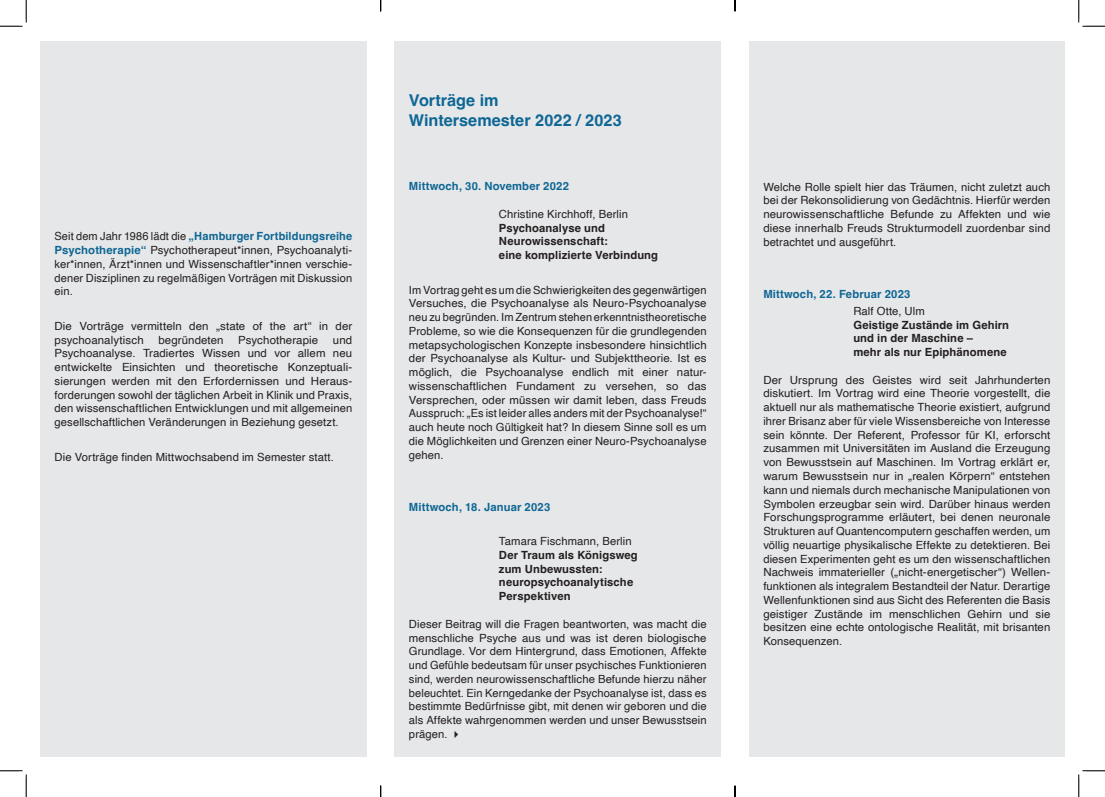
<style>
.page{position:relative;width:1105px;height:797px;background:#fff}
.page>*{position:absolute;margin:0;border:0;box-sizing:border-box;transform-origin:0 0}
.t1{font:700 16.25px/20px "Helvetica";color:#0e6794}
.t2{font:11.25px/13.8px "Helvetica";letter-spacing:.01em;color:#231f20;text-align:justify}
.t3{font:700 11.25px/13.8px "Helvetica";letter-spacing:.01em;color:#231f20}
.t4{font:700 11.25px "Helvetica";letter-spacing:.015em;color:#0e6794}
.s1{font-weight:700;color:#0e6794}
</style>
<div class="page">
<div style="left:40px;top:41px;width:326px;height:715px;background:#e6e7e9"></div>
<div style="left:395px;top:41px;width:326px;height:715px;background:#e6e7e9"></div>
<div style="left:749px;top:41px;width:315px;height:715px;background:#e6e7e9"></div>
<svg style="left:0;top:0;width:27px;height:27px"></svg>
<svg style="left:0;top:770px;width:27px;height:27px"></svg>
<svg style="left:1078px;top:0;width:27px;height:27px"></svg>
<svg style="left:1078px;top:770px;width:27px;height:27px"></svg>
<svg style="left:380px;top:785px;width:1px;height:12px"></svg>
<svg style="left:734px;top:0;width:2px;height:11px"></svg>
<svg style="left:734px;top:785px;width:2px;height:12px"></svg>
<p class="t2" style="left:55px;top:230px;width:299px">Seit dem Jahr 1986 lädt die <span class="s1">„Hamburger Fortbildungsreihe Psychotherapie“</span> Psychotherapeut*innen, Psychoanalyti&shy;ker*innen, Ärzt*innen und Wissenschaftler*innen verschie&shy;dener Disziplinen zu regelmäßigen Vorträgen mit Diskussion ein.</p>
<p class="t2" style="left:55px;top:319px;width:299px">Die Vorträge vermitteln den „state of the art“ in der psychoanalytisch</p>
<p class="t2" style="left:55px;top:333px;width:299px;text-indent:278px">und Psychoanalyse. Tradiertes Wissen und vor allem neu entwickelte Einsichten und theoretische Konzeptuali&shy;sierungen werden mit den Erfordernissen und Heraus&shy;forderungen sowohl der täglichen Arbeit in Klinik und Praxis, den wissenschaftlichen Entwicklungen und mit allgemeinen gesellschaftlichen Veränderungen in Beziehung gesetzt.</p>
<p class="t2" style="left:55px;top:450px;width:281px">Die Vorträge finden Mittwochsabend im Semester statt.</p>
<p class="t2" style="left:158px;top:333px;width:67px">begründeten</p>
<p class="t2" style="left:238px;top:333px;width:82px">Psychotherapie</p>
<h1 class="t1" style="left:409px;top:92px;width:214px">Vorträge im<br>Wintersemester 2022 / 2023</h1>
<p class="t4" style="left:409px;top:179px;width:162px">Mittwoch, 30. November 2022</p>
<p class="t2" style="left:499px;top:207px;width:131px">Christine Kirchhoff, Berlin</p>
<p class="t3" style="left:499px;top:222px;width:161px">Psychoanalyse und<br>Neurowissenschaft:<br>eine komplizierte Verbindung</p>
<p class="t2" style="left:409px;top:283px;width:299px">Im Vortrag geht es um die Schwierigkeiten des gegenwärtigen Versuches, die Psychoanalyse als Neuro-Psychoanalyse neu zu begründen. Im Zentrum stehen erkenntnistheoretische Probleme, so wie die Konsequenzen für die grundlegenden metapsychologischen Konzepte insbesondere hinsichtlich der Psychoanalyse als Kultur- und Subjekttheorie. Ist es möglich, die Psychoanalyse endlich mit einer natur&shy;wissenschaftlichen Fundament zu versehen, so das Versprechen, oder müssen wir damit leben, dass Freuds Ausspruch: „Es ist leider alles anders mit der Psychoanalyse!“ auch heute noch Gültigkeit hat? In diesem Sinne soll es um die Möglichkeiten und Grenzen einer Neuro-Psychoanalyse gehen.</p>
<p class="t4" style="left:409px;top:500px;width:143px">Mittwoch, 18. Januar 2023</p>
<p class="t2" style="left:499px;top:534px;width:134px">Tamara Fischmann, Berlin</p>
<p class="t3" style="left:499px;top:549px;width:140px">Der Traum als Königsweg zum Unbewussten: neuropsychoanalytische<br>Perspektiven</p>
<p class="t2" style="left:409px;top:617px;width:299px">Dieser Beitrag will die Fragen beantworten, was macht die menschliche Psyche aus und was ist deren biologische Grundlage. Vor dem Hintergrund, dass Emotionen, Affekte und Gefühle bedeutsam für unser psychisches Funktionieren sind, werden neurowissenschaftliche Befunde hierzu näher beleuchtet. Ein Kerngedanke der Psychoanalyse ist, dass es bestimmte Bedürfnisse gibt, mit denen wir geboren und die als Affekte wahrgenommen werden und unser Bewusstsein prägen. ✔</p>
<p class="t2" style="left:763px;top:180px;width:289px">Welche Rolle spielt hier das Träumen, nicht zuletzt auch bei der Rekonsolidierung von Gedächtnis. Hierfür werden neurowissenschaftliche Befunde zu Affekten und wie diese innerhalb Freuds Strukturmodell zuordenbar sind betrachtet und ausgeführt.</p>
<p class="t4" style="left:763px;top:287px;width:149px">Mittwoch, 22. Februar 2023</p>
<p class="t2" style="left:853px;top:304px;width:73px">Ralf Otte, Ulm</p>
<p class="t3" style="left:853px;top:319px;width:157px">Geistige Zustände im Gehirn und in der Maschine –<br>mehr als nur Epiphänomene</p>
<p class="t2" style="left:763px;top:373px;width:289px">Der Ursprung des Geistes wird seit Jahrhunderten diskutiert. Im Vortrag wird eine Theorie vorgestellt, die aktuell nur als mathematische Theorie existiert, aufgrund ihrer Brisanz aber für viele Wissensbereiche von Interesse sein könnte. Der Referent, Professor für KI, erforscht zusammen mit Universitäten im Ausland die Erzeugung von Bewusstsein auf Maschinen. Im Vortrag erklärt er, warum Bewusstsein nur in „realen Körpern“ entstehen kann und niemals durch mechanische Manipulationen von Symbolen erzeugbar sein wird. Darüber hinaus werden Forschungsprogramme erläutert, bei denen neuronale Strukturen auf Quantencomputern geschaffen werden, um völlig neuartige physikalische Effekte zu detektieren. Bei diesen Experimenten geht es um den wissenschaftlichen Nachweis immaterieller („nicht-energetischer“) Wellen&shy;funktionen als integralem Bestandteil der Natur. Derartige Wellenfunktionen sind aus Sicht des Referenten die Basis geistiger Zustände im menschlichen Gehirn und sie besitzen eine echte ontologische Realität, mit brisanten Konsequenzen.</p>
</div>
